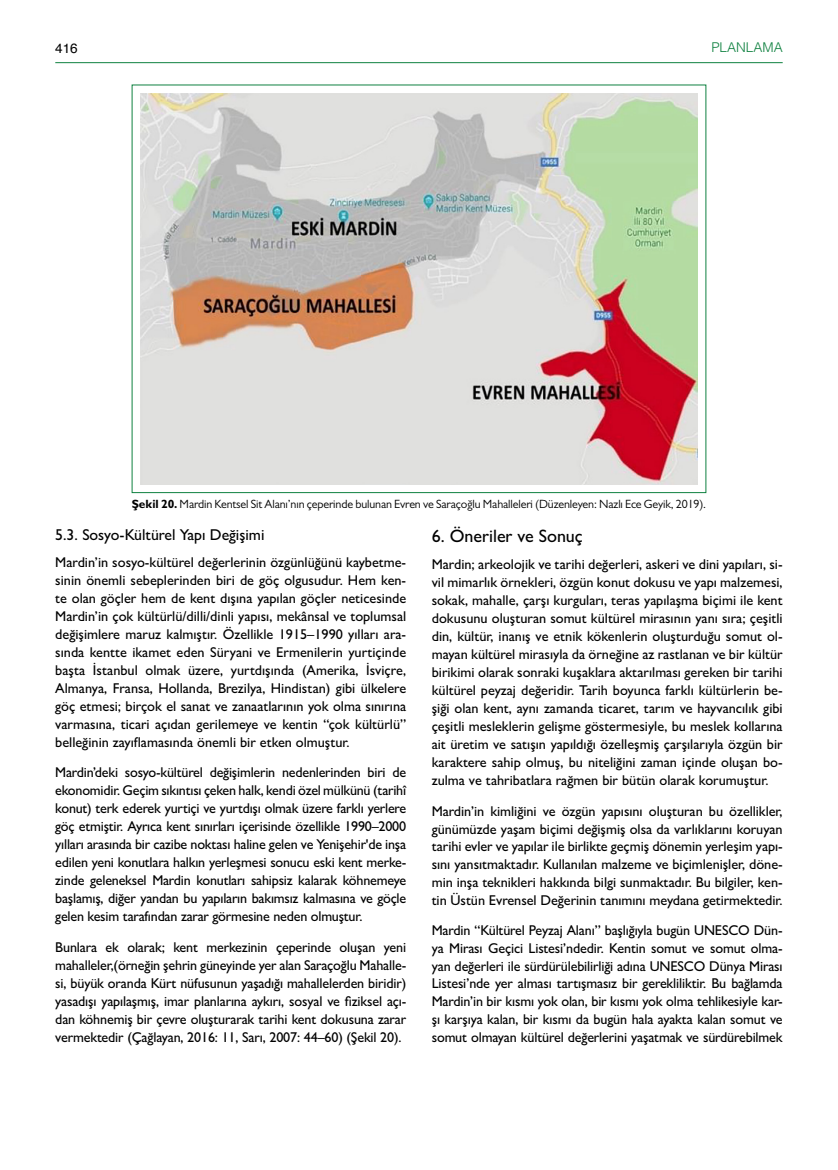
<style>
.page{position:relative;width:838px;height:1170px;background:#fff}
.page>*{position:absolute;margin:0;border:0;box-sizing:border-box;transform-origin:0 0}
.t1{font:500 18px "Gill Sans MT Pro";color:#000}
.t2{font:500 15.75px "Gill Sans MT Pro";color:#000}
.t3{font:500 14.25px/18px "Gill Sans MT Pro";letter-spacing:-.01em;color:#000;text-align:justify}
.t4{font:300 13.5px "Helvetica";color:#0f8140}
.t5{font:13.5px "Helvetica";color:#000}
.t6{font:12px "Gill Sans MT Pro";letter-spacing:-.01em;color:#000}
.s1{font-weight:700}
</style>
<div class="page">
<hr style="left:55px;top:62px;width:727px;height:1px;background:#0f8140">
<img style="left:140px;top:93px;width:557px;height:391px">
<p class="t5" style="left:55px;top:37px;width:24px">416</p>
<p class="t4" style="left:711px;top:36px;width:73px">PLANLAMA</p>
<p class="t6" style="left:132px;top:497px;width:576px"><span class="s1">Şekil 20.</span> Mardin Kentsel Sit Alanı’nın çeperinde bulunan Evren ve Saraçoğlu Mahalleleri (Düzenleyen: Nazlı Ece Geyik, 2019).</p>
<p class="t2" style="left:55px;top:526px;width:211px">5.3. Sosyo-Kültürel Yapı Değişimi</p>
<p class="t3" style="left:55px;top:553px;width:352px">Mardin’in sosyo-kültürel değerlerinin özgünlüğünü kaybetme&shy;sinin önemli sebeplerinden biri de göç olgusudur. Hem ken&shy;te olan göçler hem de kent dışına yapılan göçler neticesinde Mardin’in çok kültürlü/dilli/dinli yapısı, mekânsal ve toplumsal değişimlere maruz kalmıştır. Özellikle 1915–1990 yılları ara&shy;sında kentte ikamet eden Süryani ve Ermenilerin yurtiçinde başta İstanbul olmak üzere, yurtdışında (Amerika, İsviçre, Almanya, Fransa, Hollanda, Brezilya, Hindistan) gibi ülkelere göç etmesi; birçok el sanat ve zanaatlarının yok olma sınırına varmasına, ticari açıdan gerilemeye ve kentin “çok kültürlü” belleğinin zayıflamasında önemli bir etken olmuştur.</p>
<p class="t3" style="left:55px;top:763px;width:352px">Mardin’deki sosyo-kültürel değişimlerin nedenlerinden biri de ekonomidir. Geçim sıkıntısı çeken halk, kendi özel mülkünü (tarihî konut) terk ederek yurtiçi ve yurtdışı olmak üzere farklı yerlere göç etmiştir. Ayrıca kent sınırları içerisinde özellikle 1990–2000 yılları arasında bir cazibe noktası haline gelen ve Yenişehir'de inşa edilen yeni konutlara halkın yerleşmesi sonucu eski kent merke&shy;zinde geleneksel Mardin konutları sahipsiz kalarak köhnemeye başlamış, diğer yandan bu yapıların bakımsız kalmasına ve göçle gelen kesim tarafından zarar görmesine neden olmuştur.</p>
<p class="t3" style="left:55px;top:937px;width:352px">Bunlara ek olarak; kent merkezinin çeperinde oluşan yeni mahalleler,(örneğin şehrin güneyinde yer alan Saraçoğlu Mahalle&shy;si, büyük oranda Kürt nüfusunun yaşadığı mahallelerden biridir) yasadışı yapılaşmış, imar planlarına aykırı, sosyal ve fiziksel açı&shy;dan köhnemiş bir çevre oluşturarak tarihi kent dokusuna zarar vermektedir (Çağlayan, 2016: 11, Sarı, 2007: 44–60) (Şekil 20).</p>
<p class="t1" style="left:432px;top:525px;width:152px">6. Öneriler ve Sonuç</p>
<p class="t3" style="left:432px;top:554px;width:352px">Mardin; arkeolojik ve tarihi değerleri, askeri ve dini yapıları, si&shy;vil mimarlık örnekleri, özgün konut dokusu ve yapı malzemesi, sokak, mahalle, çarşı kurguları, teras yapılaşma biçimi ile kent dokusunu oluşturan somut kültürel mirasının yanı sıra; çeşitli din, kültür, inanış ve etnik kökenlerin oluşturduğu somut ol&shy;mayan kültürel mirasıyla da örneğine az rastlanan ve bir kültür birikimi olarak sonraki kuşaklara aktarılması gereken bir tarihi kültürel peyzaj değeridir. Tarih boyunca farklı kültürlerin be&shy;şiği olan kent, aynı zamanda ticaret, tarım ve hayvancılık gibi çeşitli mesleklerin gelişme göstermesiyle, bu meslek kollarına ait üretim ve satışın yapıldığı özelleşmiş çarşılarıyla özgün bir karaktere sahip olmuş, bu niteliğini zaman içinde oluşan bo&shy;zulma ve tahribatlara rağmen bir bütün olarak korumuştur.</p>
<p class="t3" style="left:432px;top:802px;width:352px">Mardin’in kimliğini ve özgün yapısını oluşturan bu özellikler, günümüzde yaşam biçimi değişmiş olsa da varlıklarını koruyan tarihi evler ve yapılar ile birlikte geçmiş dönemin yerleşim yapı&shy;sını yansıtmaktadır. Kullanılan malzeme ve biçimlenişler, döne&shy;min inşa teknikleri hakkında bilgi sunmaktadır. Bu bilgiler, ken&shy;tin Üstün Evrensel Değerinin tanımını meydana getirmektedir.</p>
<p class="t3" style="left:432px;top:921px;width:352px">Mardin “Kültürel Peyzaj Alanı” başlığıyla bugün UNESCO Dün&shy;ya Mirası Geçici Listesi’ndedir. Kentin somut ve somut olma&shy;yan değerleri ile sürdürülebilirliği adına UNESCO Dünya Mirası Listesi’nde yer alması tartışmasız bir gerekliliktir. Bu bağlamda Mardin’in bir kısmı yok olan, bir kısmı yok olma tehlikesiyle kar&shy;şı karşıya kalan, bir kısmı da bugün hala ayakta kalan somut ve somut olmayan kültürel değerlerini yaşatmak ve sürdürebilmek</p>
</div>
